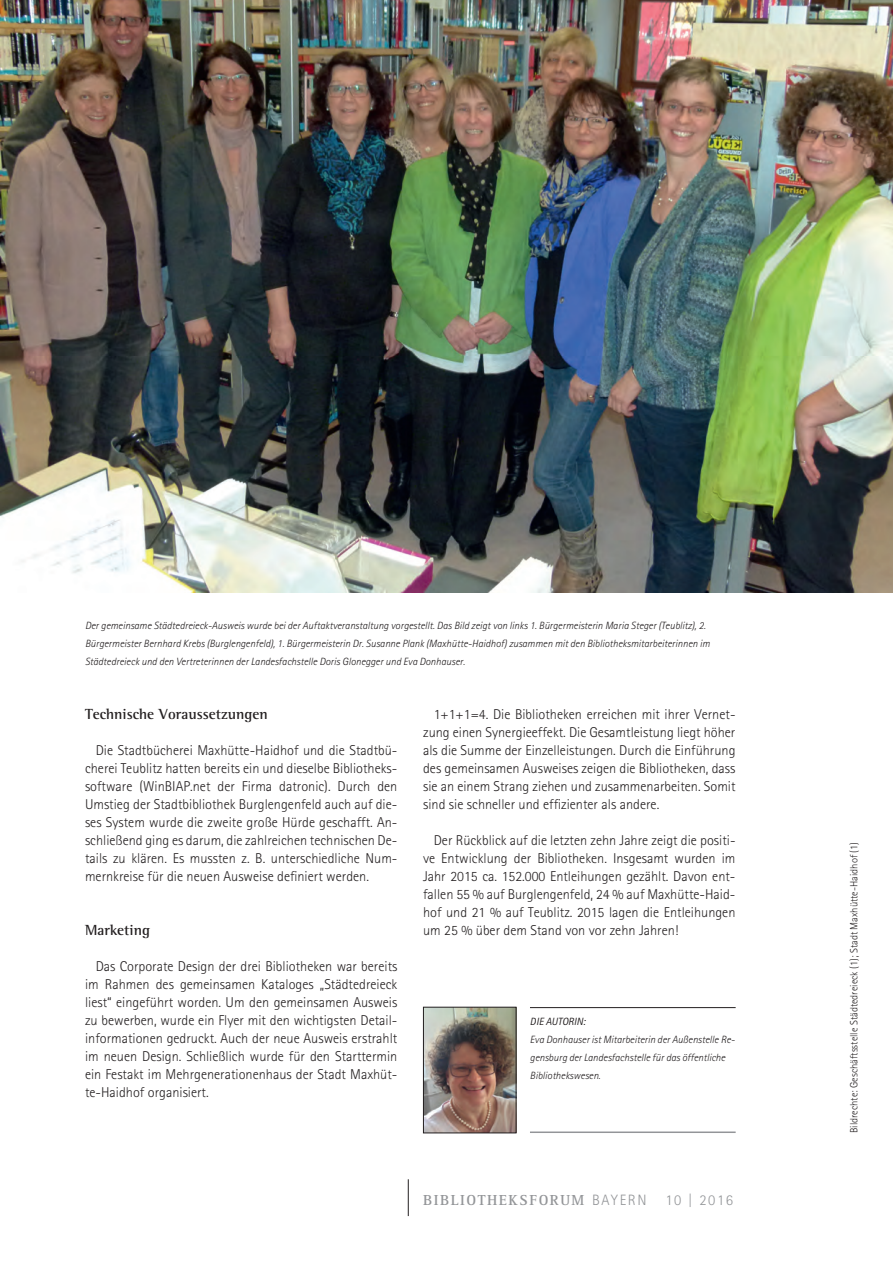
<style>
.page{position:relative;width:893px;height:1263px;background:#fff}
.page>*{position:absolute;margin:0;border:0;box-sizing:border-box;transform-origin:0 0}
.t1{font:700 15px "Rotis Semi Serif Std";color:#231f20}
.t2{font:700 15px "Rotis Serif Std";letter-spacing:.1em;color:#939598}
.t3{font:300 15px "Rotis Sans Serif Std";letter-spacing:.1em;color:#939598}
.t4{font:300 14.25px/18px "Rotis Sans Serif Std";color:#231f20;text-align:justify}
.t5{font:italic 300 10.5px/18px "Rotis Sans Serif Std";color:#231f20}
.t6{font:300 10.5px "Rotis Sans Serif Std";color:#231f20}
.t7{font:italic 10.5px "Rotis Sans Serif Std";color:#231f20}
.s1{font-family:"Rotis Sans Serif Std";font-weight:300}
</style>
<div class="page">
<hr style="left:408px;top:1179px;width:1px;height:37px;background:#231f20">
<hr style="left:530px;top:1007px;width:206px;height:1px;background:#231f20">
<hr style="left:530px;top:1131px;width:206px;height:2px;background:#939598">
<img style="left:425px;top:1009px;width:89px;height:122px">
<div style="left:423px;top:1007px;width:93px;height:126px;border:1px solid #231f20"></div>
<img style="left:0;top:0;width:893px;height:593px">
<p class="t5" style="left:85px;top:618px;width:626px">Der gemeinsame Städtedreieck-Ausweis wurde bei der Auftaktveranstaltung vorgestellt. Das Bild zeigt von links 1. Bürgermeisterin Maria Steger (Teublitz), 2.<br>Bürgermeister Bernhard Krebs (Burglengenfeld), 1. Bürgermeisterin Dr. Susanne Plank (Maxhütte-Haidhof) zusammen mit den Bibliotheksmitarbeiterinnen im<br>Städtedreieck und den Vertreterinnen der Landesfachstelle Doris Glonegger und Eva Donhauser.</p>
<p class="t1" style="left:85px;top:709px;width:184px">Technische Voraussetzungen</p>
<p class="t4" style="left:85px;top:743px;width:314px;text-indent:11px">Die Stadtbücherei Maxhütte-Haidhof und die Stadtbü&shy;cherei Teublitz hatten bereits ein und dieselbe Bibliotheks&shy;software (WinBIAP.net der Firma datronic). Durch den Umstieg der Stadtbibliothek Burglengenfeld auch auf die&shy;ses System wurde die zweite große Hürde geschafft. An&shy;schließend ging es darum, die zahlreichen technischen De&shy;tails zu klären. Es mussten z. B. unterschiedliche Num&shy;mernkreise für die neuen Ausweise definiert werden.</p>
<p class="t1" style="left:85px;top:925px;width:67px">Marketing</p>
<p class="t4" style="left:85px;top:959px;width:314px;text-indent:11px">Das Corporate Design der drei Bibliotheken war bereits im Rahmen des gemeinsamen Kataloges „Städtedreieck liest“ eingeführt worden. Um den gemeinsamen Ausweis zu bewerben, wurde ein Flyer mit den wichtigsten Detail&shy;informationen gedruckt. Auch der neue Ausweis erstrahlt im neuen Design. Schließlich wurde für den Starttermin ein Festakt im Mehrgenerationenhaus der Stadt Maxhüt&shy;te-Haidhof organisiert.</p>
<p class="t4" style="left:423px;top:707px;width:314px;text-indent:11px">1+1+1=4. Die Bibliotheken erreichen mit ihrer Vernet&shy;zung einen Synergieeffekt. Die Gesamtleistung liegt höher als die Summe der Einzelleistungen. Durch die Einführung des gemeinsamen Ausweises zeigen die Bibliotheken, dass sie an einem Strang ziehen und zusammenarbeiten. Somit sind sie schneller und effizienter als andere.</p>
<p class="t4" style="left:423px;top:833px;width:314px;text-indent:11px">Der Rückblick auf die letzten zehn Jahre zeigt die positi&shy;ve Entwicklung der Bibliotheken. Insgesamt wurden im Jahr 2015 ca. 152.000 Entleihungen gezählt. Davon ent&shy;fallen 55 % auf Burglengenfeld, 24 % auf Maxhütte-Haid&shy;hof und 21 % auf Teublitz. 2015 lagen die Entleihungen um 25 % über dem Stand von vor zehn Jahren!</p>
<p class="t6" style="left:850px;top:1133px;width:293px;rotate:-90deg">Bildrechte: Geschäftsstelle Städtedreieck (1); Stadt Maxhütte-Haidhof (1)</p>
<p class="t7" style="left:530px;top:1018px;width:57px">DIE AUTORIN:</p>
<p class="t5" style="left:530px;top:1032px;width:206px">Eva Donhauser ist Mitarbeiterin der Außenstelle Re&shy;gensburg der Landesfachstelle für das öffentliche<br>Bibliothekswesen.</p>
<p class="t2" style="left:423px;top:1195px;width:225px">BIBLIOTHEKSFORUM <span class="s1">BAYERN</span></p>
<p class="t3" style="left:665px;top:1195px;width:69px">10 | 2016</p>
</div>
